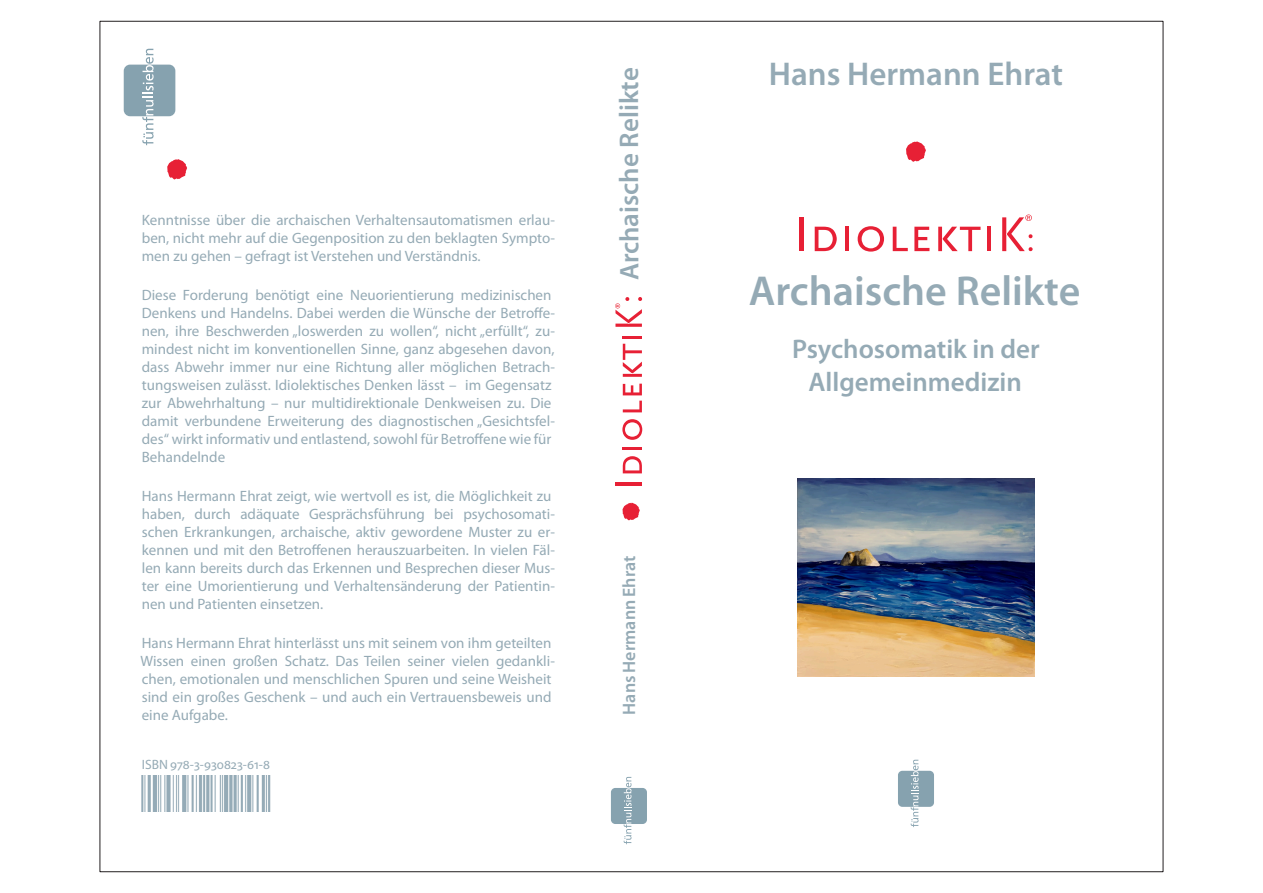
<style>
.page{position:relative;width:1263px;height:893px;background:#fff}
.page>*{position:absolute;margin:0;border:0;box-sizing:border-box;transform-origin:0 0}
.t1{font:600 42px "Myriad Pro";color:#95aab5}
.t2{font:600 33px "Myriad Pro";color:#95aab5}
.t3{font:600 27px/32.4px "Myriad Pro";color:#95aab5;text-align:center}
.t4{font:600 18px "Myriad Pro";color:#95aab5}
.t5{font:15px/18px "Myriad Pro";color:#95aab5}
.t6{font:13.5px "Myriad Pro";color:#95aab5}
</style>
<div class="page">
<img style="left:797px;top:478px;width:237px;height:199px">
<div style="left:898px;top:771px;width:36px;height:36px;background:#86a2af;border-radius:4px"></div>
<svg style="left:911px;top:760px;width:7px;height:67px"></svg>
<hr style="left:799px;top:217px;width:4px;height:34px;background:#e72035">
<svg style="left:815px;top:227px;width:22px;height:24px"></svg>
<hr style="left:845px;top:227px;width:4px;height:24px;background:#e72035">
<svg style="left:858px;top:226px;width:26px;height:26px"></svg>
<svg style="left:893px;top:227px;width:15px;height:24px"></svg>
<svg style="left:914px;top:227px;width:15px;height:24px"></svg>
<svg style="left:938px;top:227px;width:42px;height:24px"></svg>
<hr style="left:987px;top:227px;width:4px;height:24px;background:#e72035">
<svg style="left:1002px;top:215px;width:30px;height:36px"></svg>
<svg style="left:906px;top:141px;width:20px;height:21px"></svg>
<div style="left:124px;top:65px;width:51px;height:51px;background:#86a2af;border-radius:6px"></div>
<svg style="left:142px;top:49px;width:12px;height:96px"></svg>
<svg style="left:167px;top:159px;width:20px;height:20px"></svg>
<svg style="left:622px;top:503px;width:18px;height:17px"></svg>
<hr style="left:615px;top:482px;width:27px;height:3px;background:#e72035">
<svg style="left:623px;top:456px;width:19px;height:17px"></svg>
<hr style="left:623px;top:447px;width:19px;height:3px;background:#e72035">
<svg style="left:622px;top:419px;width:20px;height:21px"></svg>
<svg style="left:623px;top:401px;width:19px;height:11px"></svg>
<svg style="left:623px;top:384px;width:19px;height:11px"></svg>
<svg style="left:623px;top:344px;width:19px;height:33px"></svg>
<hr style="left:623px;top:336px;width:19px;height:3px;background:#e72035">
<svg style="left:615px;top:297px;width:27px;height:30px"></svg>
<img style="left:142px;top:776px;width:128px;height:36px">
<div style="left:611px;top:788px;width:36px;height:36px;background:#86a2af;border-radius:4px"></div>
<svg style="left:624px;top:777px;width:7px;height:67px"></svg>
<p class="t5" style="left:142px;top:212px;width:415px;text-align:justify">Kenntnisse über die archaischen Verhaltensautomatismen erlau&shy;ben, nicht mehr auf die Gegenposition zu den beklagten Sympto&shy;men zu gehen – gefragt ist Verstehen und Verständnis.</p>
<p class="t5" style="left:142px;top:287px;width:415px">Diese Forderung benötigt eine Neuorientierung medizinischen Denkens und Handelns. Dabei werden die Wünsche der Betroffe&shy;nen, ihre Beschwerden „loswerden zu wollen“, nicht „erfüllt“, zu&shy;mindest nicht im konventionellen Sinne, ganz abgesehen davon, dass Abwehr immer nur eine Richtung aller möglichen Betrach&shy;tungsweisen zulässt. Idiolektisches Denken lässt – im Gegensatz zur Abwehrhaltung – nur multidirektionale Denkweisen zu. Die damit verbundene Erweiterung des diagnostischen „Gesichtsfel&shy;des“ wirkt informativ und entlastend, sowohl für Betroffene wie für Behandelnde</p>
<p class="t5" style="left:142px;top:488px;width:415px">Hans Hermann Ehrat zeigt, wie wertvoll es ist, die Möglichkeit zu haben, durch adäquate Gesprächsführung bei psychosomati&shy;schen Erkrankungen, archaische, aktiv gewordene Muster zu er&shy;kennen und mit den Betroffenen herauszuarbeiten. In vielen Fäl&shy;len kann bereits durch das Erkennen und Besprechen dieser Mus&shy;ter eine Umorientierung und Verhaltensänderung der Patientin&shy;nen und Patienten einsetzen.</p>
<p class="t5" style="left:141px;top:635px;width:416px">Hans Hermann Ehrat hinterlässt uns mit seinem von ihm geteilten Wissen einen großen Schatz. Das Teilen seiner vielen gedankli&shy;chen, emotionalen und menschlichen Spuren und seine Weisheit sind ein großes Geschenk – und auch ein Vertrauensbeweis und eine Aufgabe.</p>
<p class="t6" style="left:142px;top:759px;width:130px">ISBN 978-3-930823-61-8</p>
<h3 class="t3" style="left:615px;top:280px;width:215px;rotate:-90deg">Archaische Relikte</h3>
<p class="t4" style="left:622px;top:715px;width:160px;rotate:-90deg">Hans Hermann Ehrat</p>
<h2 class="t2" style="left:769px;top:60px;width:296px">Hans Hermann Ehrat</h2>
<h1 class="t1" style="left:749px;top:274px;width:333px">Archaische Relikte</h1>
<h3 class="t3" style="left:792px;top:335px;width:249px">Psychosomatik in der<br>Allgemeinmedizin</h3>
</div>
